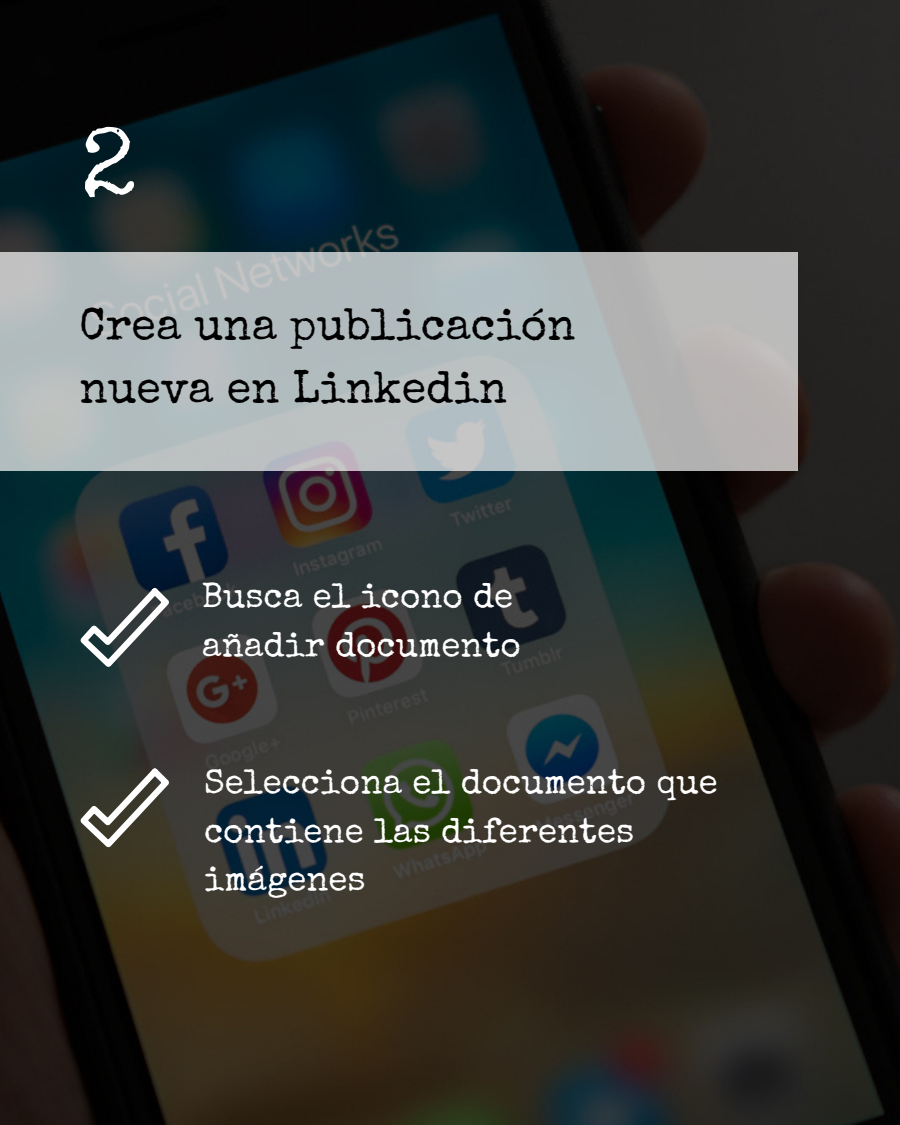
<style>
.page{position:relative;width:900px;height:1125px;background:#fff}
.page>*{position:absolute;margin:0;border:0;box-sizing:border-box;transform-origin:0 0}
.t1{font:100px "Special Elite";color:#fff}
.t2{font:45px/63px "Special Elite";color:#000}
.t3{font:35px/48.8px "Special Elite";color:#fff}
</style>
<div class="page">
<img style="left:0;top:0;width:900px;height:1125px">
<div style="left:0;top:252px;width:797px;height:219px;background:linear-gradient(to right,#b5c0c2,#b6b8b9)"></div>
<svg style="left:80px;top:586px;width:89px;height:81px"></svg>
<svg style="left:80px;top:767px;width:89px;height:81px"></svg>
<h1 class="t1" style="left:80px;top:124px;width:59px">2</h1>
<p class="t2" style="left:80px;top:298px;width:498px">Crea una publicación nueva en Linkedin</p>
<p class="t3" style="left:202px;top:576px;width:320px">Busca el icono de añadir documento</p>
<p class="t3" style="left:204px;top:761px;width:515px">Selecciona el documento que contiene las diferentes imágenes</p>
</div>
